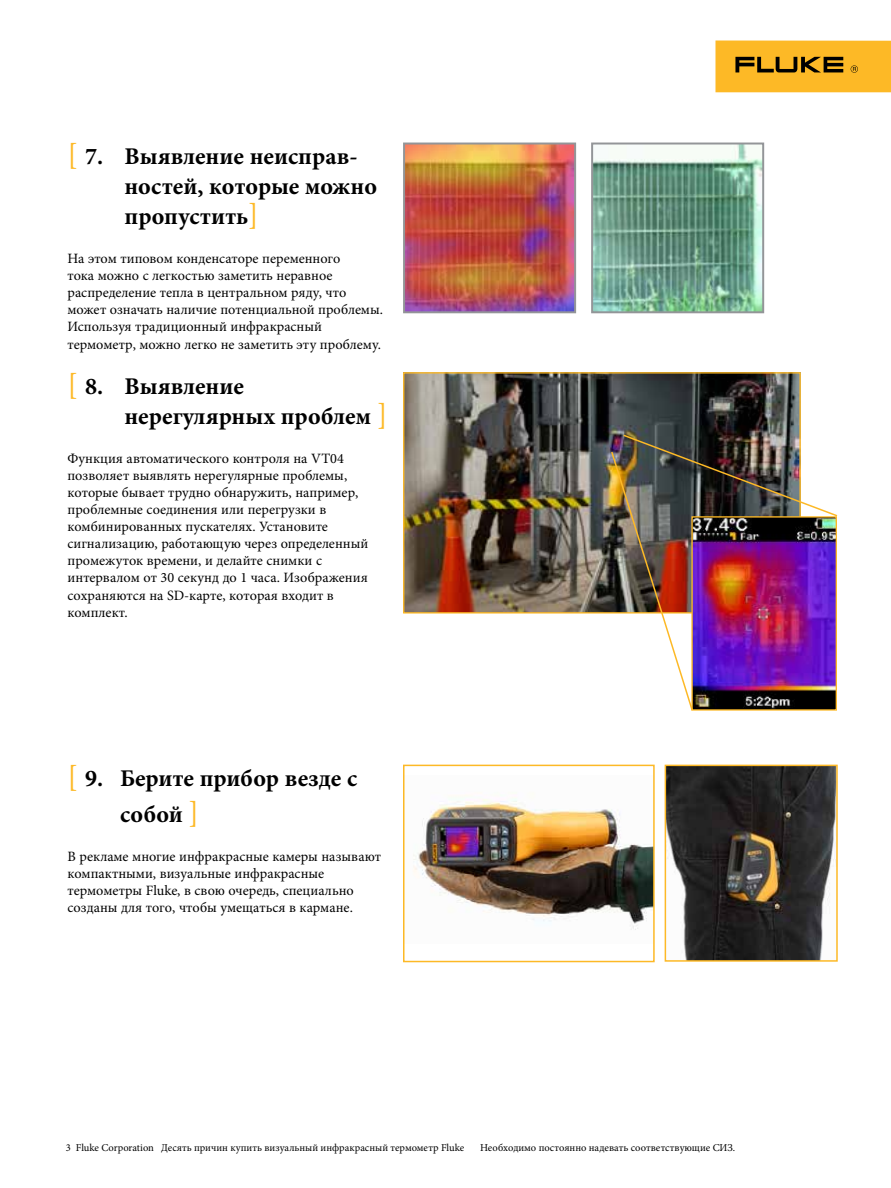
<style>
.page{position:relative;width:891px;height:1188px;background:#fff}
.page>*{position:absolute;margin:0;border:0;box-sizing:border-box;transform-origin:0 0}
.t1{font:700 24px/30px "Minion Pro";color:#000}
.t2{font:14.25px/17.1px "Minion Pro";color:#000}
.t3{font:10.5px "Minion Pro";color:#000}
.s1{font-weight:500;font-size:30px;color:#fdb926}
</style>
<div class="page">
<div style="left:716px;top:40px;width:175px;height:52px;background:#fdb926"></div>
<svg style="left:735px;top:57px;width:108px;height:15px"></svg>
<svg style="left:851px;top:65px;width:7px;height:8px"></svg>
<img style="left:668px;top:768px;width:167px;height:191px">
<div style="left:665px;top:765px;width:173px;height:197px;border:2px solid #fdb926"></div>
<img style="left:413px;top:795px;width:239px;height:135px">
<div style="left:403px;top:765px;width:252px;height:197px;border:2px solid #fdb926"></div>
<img style="left:405px;top:374px;width:394px;height:238px">
<img style="left:610px;top:433px;width:228px;height:278px">
<img style="left:406px;top:146px;width:167px;height:164px">
<div style="left:403px;top:143px;width:173px;height:170px;border:2px solid #939598"></div>
<img style="left:594px;top:146px;width:167px;height:164px">
<div style="left:591px;top:143px;width:173px;height:170px;border:2px solid #939598"></div>
<h1 class="t1" style="left:124px;top:141px;width:254px;text-indent:-57px"><span class="s1">[</span> 7. Выявление неисправ&shy;ностей, которые можно пропустить<span class="s1">]</span></h1>
<p class="t2" style="left:68px;top:250px;width:317px">На этом типовом конденсаторе переменного<br>тока можно с легкостью заметить неравное распределение тепла в центральном ряду, что может означать наличие потенциальной проблемы.<br>Используя традиционный инфракрасный термометр, можно легко не заметить эту проблему.</p>
<h1 class="t1" style="left:124px;top:371px;width:264px;text-indent:-57px"><span class="s1">[</span> 8. Выявление нерегулярных проблем <span class="s1">]</span></h1>
<p class="t2" style="left:68px;top:450px;width:302px">Функция автоматического контроля на VT04 позволяет выявлять нерегулярные проблемы, которые бывает трудно обнаружить, например, проблемные соединения или перегрузки в комбинированных пускателях. Установите сигнализацию, работающую через определенный промежуток времени, и делайте снимки с интервалом от 30 секунд до 1 часа. Изображения сохраняются на SD-карте, которая входит в комплект.</p>
<h1 class="t1" style="left:120px;top:760px;width:239px;line-height:36px;text-indent:-53px"><span class="s1">[</span> 9. Берите прибор везде с собой <span class="s1">]</span></h1>
<p class="t2" style="left:68px;top:848px;width:315px">В рекламе многие инфракрасные камеры называют компактными, визуальные инфракрасные термометры Fluke, в свою очередь, специально созданы для того, чтобы умещаться в кармане.</p>
<p class="t3" style="left:66px;top:1140px;width:400px">3 Fluke Corporation Десять причин купить визуальный инфракрасный термометр Fluke</p>
<p class="t3" style="left:480px;top:1140px;width:257px">Необходимо постоянно надевать соответствующие СИЗ.</p>
</div>
